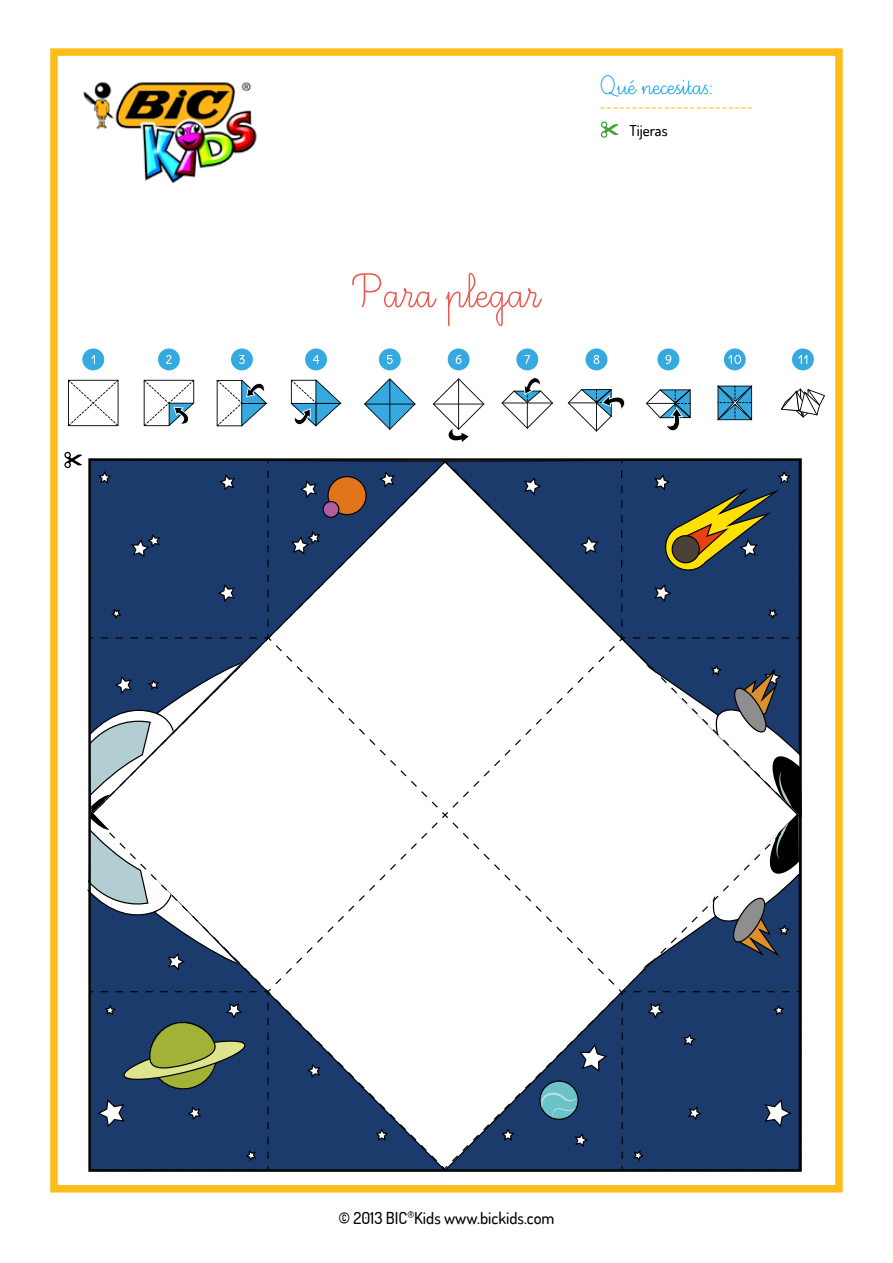
<style>
.page{position:relative;width:893px;height:1263px;background:#fff}
.page>*{position:absolute;margin:0;border:0;box-sizing:border-box;transform-origin:0 0}
.t1{font:60px "Ecriture A Romain Orne";color:#eb5850}
.t2{font:33px "Ecriture A Romain Orne";color:#009fe3}
.t3{font:18px "Minion Pro";color:#fcbd1b}
.t4{font:500 16.5px "Dosis";color:#000}
.t5{font:500 15px "Dosis";color:#000}
</style>
<div class="page">
<div style="left:50px;top:48px;width:793px;height:1144px;border:8px solid #fcbd1b"></div>
<img style="left:83px;top:82px;width:174px;height:101px">
<svg style="left:600px;top:121px;width:19px;height:17px"></svg>
<svg style="left:440px;top:1164px;width:9px;height:5px"></svg>
<svg style="left:95px;top:966px;width:343px;height:197px"></svg>
<svg style="left:87px;top:663px;width:156px;height:309px"></svg>
<svg style="left:97px;top:465px;width:345px;height:343px"></svg>
<svg style="left:441px;top:461px;width:9px;height:5px"></svg>
<svg style="left:452px;top:467px;width:343px;height:345px"></svg>
<svg style="left:643px;top:663px;width:156px;height:306px"></svg>
<svg style="left:448px;top:822px;width:345px;height:343px"></svg>
<svg style="left:274px;top:644px;width:344px;height:345px"></svg>
<div style="left:91px;top:461px;width:182px;height:181px;background:#1b3b6c"></div>
<svg style="left:91px;top:987px;width:181px;height:182px"></svg>
<svg style="left:618px;top:461px;width:181px;height:182px"></svg>
<div style="left:617px;top:988px;width:182px;height:181px;background:#1b3b6c"></div>
<svg style="left:64px;top:452px;width:18px;height:16px"></svg>
<svg style="left:68px;top:380px;width:51px;height:46px"></svg>
<svg style="left:144px;top:380px;width:50px;height:46px"></svg>
<svg style="left:217px;top:380px;width:50px;height:46px"></svg>
<svg style="left:291px;top:379px;width:50px;height:47px"></svg>
<svg style="left:364px;top:378px;width:51px;height:52px"></svg>
<hr style="left:364px;top:404px;width:51px;height:1px;background:#000">
<hr style="left:389px;top:379px;width:1px;height:51px;background:#000">
<svg style="left:433px;top:378px;width:51px;height:64px"></svg>
<svg style="left:502px;top:377px;width:51px;height:52px"></svg>
<svg style="left:568px;top:389px;width:57px;height:42px"></svg>
<svg style="left:646px;top:389px;width:45px;height:42px"></svg>
<svg style="left:717px;top:386px;width:35px;height:34px"></svg>
<svg style="left:781px;top:389px;width:44px;height:28px"></svg>
<div style="left:82px;top:348px;width:22px;height:22px;background:#36a9e1;border-radius:50%"></div>
<svg style="left:92px;top:355px;width:3px;height:9px"></svg>
<div style="left:158px;top:348px;width:22px;height:22px;background:#36a9e1;border-radius:50%"></div>
<svg style="left:166px;top:355px;width:6px;height:9px"></svg>
<div style="left:231px;top:348px;width:22px;height:22px;background:#36a9e1;border-radius:50%"></div>
<svg style="left:239px;top:355px;width:6px;height:9px"></svg>
<div style="left:305px;top:348px;width:22px;height:22px;background:#36a9e1;border-radius:50%"></div>
<svg style="left:313px;top:355px;width:6px;height:9px"></svg>
<div style="left:379px;top:348px;width:22px;height:22px;background:#36a9e1;border-radius:50%"></div>
<svg style="left:387px;top:355px;width:6px;height:9px"></svg>
<div style="left:448px;top:348px;width:22px;height:22px;background:#36a9e1;border-radius:50%"></div>
<svg style="left:456px;top:355px;width:6px;height:9px"></svg>
<div style="left:516px;top:348px;width:22px;height:22px;background:#36a9e1;border-radius:50%"></div>
<svg style="left:524px;top:355px;width:6px;height:9px"></svg>
<div style="left:586px;top:348px;width:21px;height:22px;background:#36a9e1;border-radius:50%"></div>
<svg style="left:594px;top:355px;width:5px;height:9px"></svg>
<div style="left:657px;top:348px;width:22px;height:22px;background:#36a9e1;border-radius:50%"></div>
<svg style="left:665px;top:355px;width:6px;height:9px"></svg>
<div style="left:724px;top:348px;width:22px;height:22px;background:#36a9e1;border-radius:50%"></div>
<svg style="left:728px;top:355px;width:13px;height:9px"></svg>
<div style="left:792px;top:348px;width:22px;height:22px;background:#36a9e1;border-radius:50%"></div>
<svg style="left:798px;top:355px;width:9px;height:9px"></svg>
<h1 class="t1" style="left:354px;top:262px;width:187px">Para plegar</h1>
<h2 class="t2" style="left:600px;top:69px;width:115px">Qué necesitas:</h2>
<p class="t3" style="left:600px;top:94px;width:155px">------------------------</p>
<p class="t5" style="left:629px;top:121px;width:40px">Tijeras</p>
<p class="t4" style="left:338px;top:1207px;width:218px">© 2013 BIC<sup>®</sup>Kids www.bickids.com</p>
</div>
